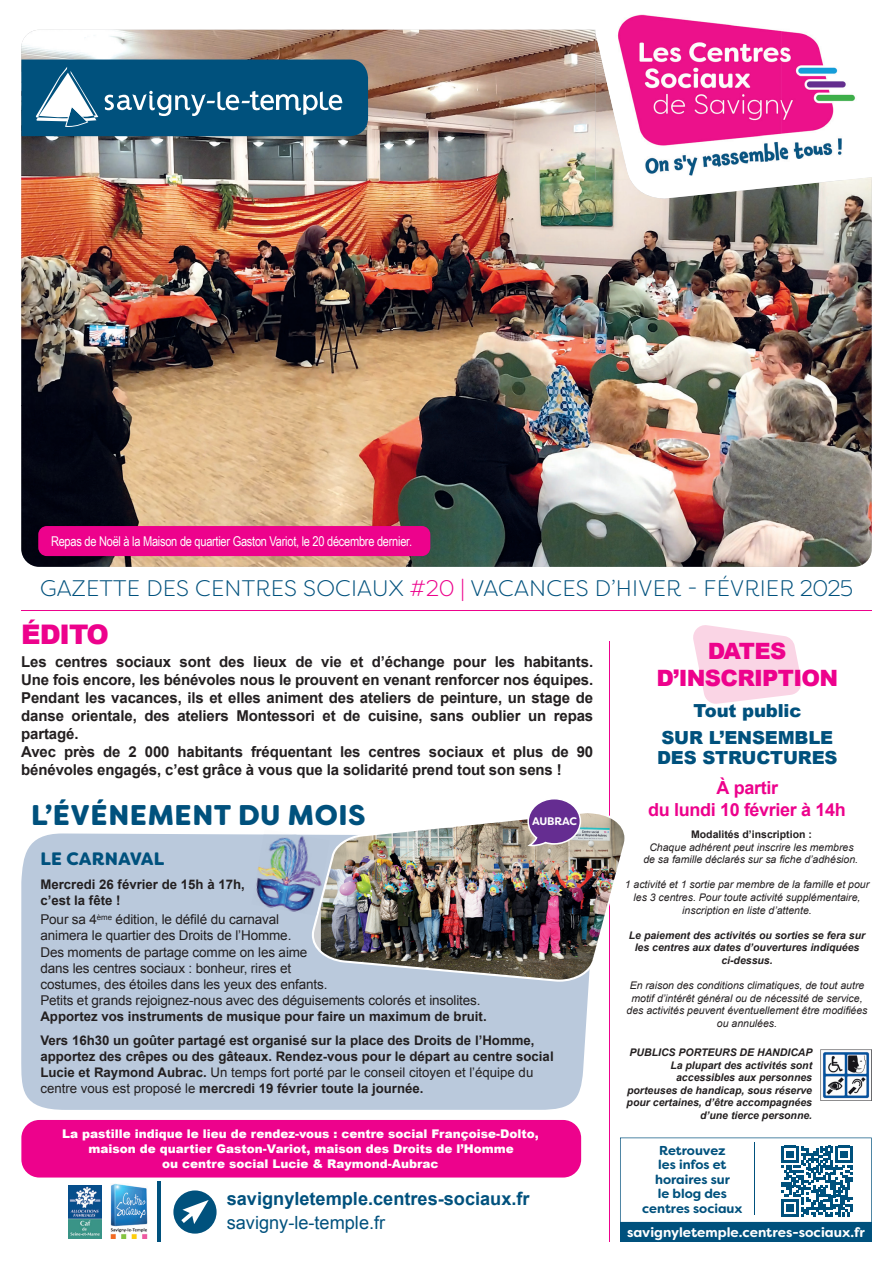
<style>
.page{position:relative;width:893px;height:1263px;background:#fff}
.page>*{position:absolute;margin:0;border:0;box-sizing:border-box;transform-origin:0 0}
.t1{font:900 28.5px "Filson Soft";letter-spacing:.02em;color:#00517d}
.t2{font:900 27px "Arial";letter-spacing:-.04em;color:#ed028c}
.t3{font:300 22.5px "Filson Soft";letter-spacing:.01em;color:#00517d}
.t4{font:900 22.5px/27px "Arial";letter-spacing:-.03em;color:#ed028c;text-align:center}
.t5{font:700 18.15px "Arial";color:#00517d}
.t6{font:18.15px "Arial";color:#00517d}
.t7{font:900 18px/27px "Arial";letter-spacing:-.01em;color:#00517d;text-align:center}
.t8{font:700 18px/21.6px "Arial";letter-spacing:-.02em;color:#ed028c;text-align:center}
.t9{font:900 18px "Filson Soft";letter-spacing:.01em;color:#00517d}
.t10{font:700 15px/18px "Arial";letter-spacing:-.01em;color:#231f20}
.t11{font:13.5px/16.2px "Arial";letter-spacing:-.01em;color:#231f20}
.t12{font:13.5px "Arial Narrow";letter-spacing:-.02em;color:#fff}
.t13{font:700 13.5px "Filson Soft";color:#fff}
.t14{font:700 13.2px/15.9px "Arial";color:#231f20}
.t15{font:700 12.9px/14.4px "Filson Soft";color:#00517d;text-align:center}
.t16{font:900 12px/15px "Arial";color:#fff;text-align:center}
.t17{font:700 10.95px "Filson Soft";letter-spacing:-.01em;color:#fff}
.t18{font:italic 10.5px/12.6px "Arial";color:#231f20;text-align:center}
.t19{font:italic 700 10.5px/12.6px "Arial";color:#231f20;text-align:center}
.t20{font:700 10.5px "Arial";color:#231f20}
.s1{color:#ed028c}
.s2{font-weight:400}
</style>
<div class="page">
<svg style="left:693px;top:625px;width:109px;height:79px"></svg>
<div style="left:21px;top:833px;width:568px;height:277px;background:#bac9dc"></div>
<img style="left:21px;top:30px;width:585px;height:537px">
<img style="left:606px;top:200px;width:53px;height:367px">
<img style="left:713px;top:200px;width:159px;height:367px">
<img style="left:659px;top:200px;width:54px;height:367px">
<svg style="left:620px;top:1137px;width:252px;height:85px"></svg>
<svg style="left:21px;top:60px;width:347px;height:76px;background:#1e658b"></svg>
<div style="left:620px;top:1222px;width:252px;height:20px;background:#00517d"></div>
<hr style="left:21px;top:610px;width:851px;height:1px;background:#ed028c">
<hr style="left:609px;top:641px;width:1px;height:601px;background:#ed028c">
<svg style="left:173px;top:1190px;width:44px;height:43px"></svg>
<hr style="left:157px;top:1181px;width:3px;height:61px;background:#00517d">
<img style="left:110px;top:1183px;width:37px;height:55px">
<img style="left:68px;top:1185px;width:33px;height:53px">
<hr style="left:754px;top:1142px;width:1px;height:72px;background:#00517d">
<div style="left:38px;top:526px;width:392px;height:30px;background:#ed028c;border-radius:9px"></div>
<div style="left:21px;top:1120px;width:560px;height:57px;background:#ed028c;border-radius:18px"></div>
<img style="left:821px;top:1049px;width:51px;height:51px">
<img style="left:312px;top:813px;width:313px;height:169px">
<svg style="left:527px;top:799px;width:54px;height:47px"></svg>
<img style="left:264px;top:833px;width:31px;height:1px">
<img style="left:258px;top:834px;width:39px;height:33px">
<img style="left:291px;top:835px;width:39px;height:43px">
<img style="left:251px;top:867px;width:40px;height:43px">
<img style="left:284px;top:872px;width:39px;height:44px">
<img style="left:585px;top:29px;width:287px;height:171px">
<img style="left:596px;top:14px;width:276px;height:166px">
<p class="t12" style="left:51px;top:531px;width:363px">Repas de Noël à la Maison de quartier Gaston Variot, le 20 décembre dernier.</p>
<h3 class="t3" style="left:40px;top:574px;width:814px">GAZETTE DES CENTRES SOCIAUX <span class="s1">#20 |</span> VACANCES D’HIVER - FÉVRIER 2025</h3>
<h2 class="t2" style="left:21px;top:615px;width:89px">ÉDITO</h2>
<p class="t10" style="left:21px;top:653px;width:573px">Les centres sociaux sont des lieux de vie et d’échange pour les habitants.<br>Une fois encore, les bénévoles nous le prouvent en venant renforcer nos équipes.<br>Pendant les vacances, ils et elles animent des ateliers de peinture, un stage de danse orientale, des ateliers Montessori et de cuisine, sans oublier un repas partagé.<br>Avec près de 2 000 habitants fréquentant les centres sociaux et plus de 90 bénévoles engagés, c’est grâce à vous que la solidarité prend tout son sens !</p>
<h1 class="t1" style="left:31px;top:797px;width:336px">L’ÉVÉNEMENT DU MOIS</h1>
<p class="t17" style="left:532px;top:814px;width:46px">AUBRAC</p>
<p class="t9" style="left:41px;top:847px;width:125px">LE CARNAVAL</p>
<p class="t14" style="left:40px;top:877px;width:206px">Mercredi 26 février de 15h à 17h, c’est la fête !</p>
<p class="t11" style="left:40px;top:911px;width:442px">Pour sa 4<sup>ème</sup> édition, le défilé du carnaval<br>animera le quartier des Droits de l’Homme.<br>Des moments de partage comme on les aime<br>dans les centres sociaux : bonheur, rires et<br>costumes, des étoiles dans les yeux des enfants.<br>Petits et grands rejoignez-nous avec des déguisements colorés et insolites.</p>
<p class="t14" style="left:40px;top:1005px;width:496px;line-height:24.2px">Apportez vos instruments de musique pour faire un maximum de bruit.<br>Vers 16h30 un goûter partagé est organisé sur la place des Droits de l’Homme,</p>
<p class="t14" style="left:40px;top:1049px;width:515px">apportez des crêpes ou des gâteaux. Rendez-vous pour le départ au centre social<br>Lucie et Raymond Aubrac. <span class="s2">Un temps fort porté par le conseil citoyen et l’équipe du centre vous est proposé le</span> mercredi 19 février toute la journée.</p>
<p class="t16" style="left:62px;top:1126px;width:478px">La pastille indique le lieu de rendez-vous : centre social Françoise-Dolto, maison de quartier Gaston-Variot, maison des Droits de l’Homme<br>ou centre social Lucie &amp; Raymond-Aubrac</p>
<p class="t5" style="left:227px;top:1187px;width:304px">savignyletemple.centres-sociaux.fr</p>
<p class="t6" style="left:227px;top:1211px;width:160px">savigny-le-temple.fr</p>
<h3 class="t4" style="left:656px;top:637px;width:183px">DATES<br>D’INSCRIPTION</h3>
<p class="t7" style="left:661px;top:697px;width:173px">Tout public<br>SUR L’ENSEMBLE</p>
<p class="t7" style="left:657px;top:743px;width:182px">DES STRUCTURES</p>
<p class="t8" style="left:648px;top:777px;width:199px">À partir<br>du lundi 10 février à 14h</p>
<p class="t20" style="left:691px;top:827px;width:122px">Modalités d’inscription :</p>
<p class="t18" style="left:643px;top:841px;width:216px">Chaque adhérent peut inscrire les membres de sa famille déclarés sur sa fiche d’adhésion.</p>
<p class="t18" style="left:625px;top:879px;width:246px">1 activité et 1 sortie par membre de la famille et pour les 3 centres. Pour toute activité supplémentaire, inscription en liste d’attente.</p>
<p class="t19" style="left:629px;top:929px;width:238px">Le paiement des activités ou sorties se fera sur les centres aux dates d’ouvertures indiquées ci-dessus.</p>
<p class="t18" style="left:626px;top:979px;width:243px">En raison des conditions climatiques, de tout autre motif d’intérêt général ou de nécessité de service, des activités peuvent éventuellement être modifiées ou annulées.</p>
<p class="t19" style="left:627px;top:1046px;width:187px;text-align:right">PUBLICS PORTEURS DE HANDICAP<br>La plupart des activités sont accessibles aux personnes porteuses de handicap, sous réserve pour certaines, d’être accompagnées d’une tierce personne.</p>
<p class="t15" style="left:642px;top:1143px;width:102px">Retrouvez<br>les infos et horaires sur<br>le blog des centres sociaux</p>
<p class="t13" style="left:627px;top:1223px;width:239px">savignyletemple.centres-sociaux.fr</p>
</div>
